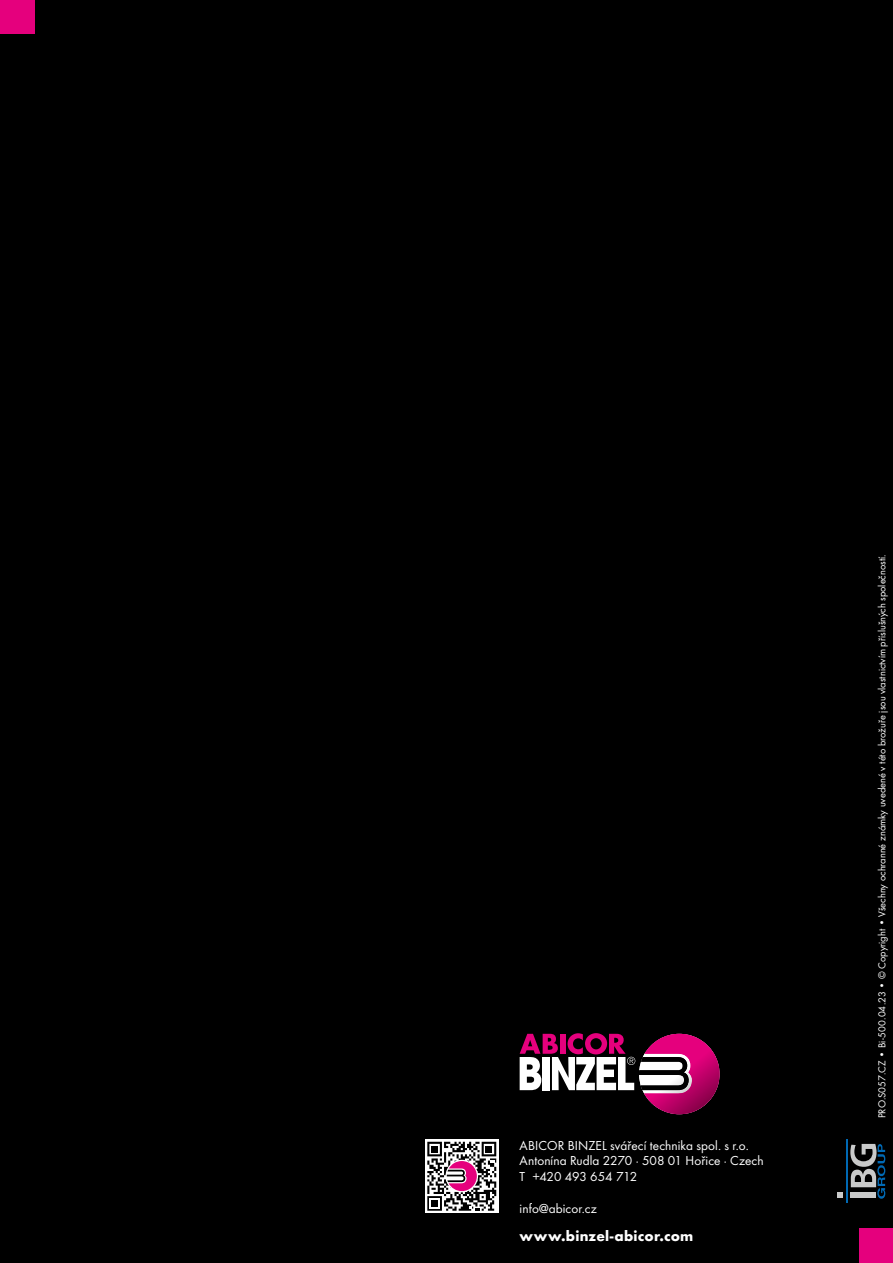
<style>
.page{position:relative;width:893px;height:1263px;background:#000}
.page>*{position:absolute;margin:0;border:0;box-sizing:border-box;transform-origin:0 0}
.t1{font:700 15px "Futura TOT";letter-spacing:.015em;color:#fff}
.t2{font:13.5px/15.8px "Futura TOT Boo";letter-spacing:.005em;color:#fff}
.t3{font:10.5px "Futura TOT Boo";color:#fff}
</style>
<div class="page">
<div style="left:0;top:0;width:35px;height:34px;background:#e5007d"></div>
<div style="left:860px;top:1229px;width:33px;height:34px;background:#e5007d"></div>
<hr style="left:846px;top:1139px;width:1px;height:64px;background:#0069b4">
<svg style="left:838px;top:1192px;width:5px;height:6px"></svg>
<svg style="left:850px;top:1144px;width:35px;height:55px"></svg>
<svg style="left:520px;top:1033px;width:199px;height:81px"></svg>
<svg style="left:425px;top:1140px;width:73px;height:73px"></svg>
<svg style="left:427px;top:1142px;width:69px;height:69px"></svg>
<p class="t2" style="left:520px;top:1137px;width:246px">ABICOR BINZEL svářecí technika spol. s r.o.<br>Antonína Rudla 2270 · 508 01 Hořice · Czech<br>T +420 493 654 712</p>
<p class="t2" style="left:520px;top:1200px;width:79px">info@abicor.cz</p>
<h1 class="t1" style="left:520px;top:1226px;width:175px">www.binzel-abicor.com</h1>
<p class="t3" style="left:876px;top:1118px;width:565px;rotate:-90deg">PRO.S057.CZ • Bi-500.04.23 • © Copyright • Všechny ochranné známky uvedené v této brožuře jsou vlastnictvím příslušných společností.</p>
</div>
